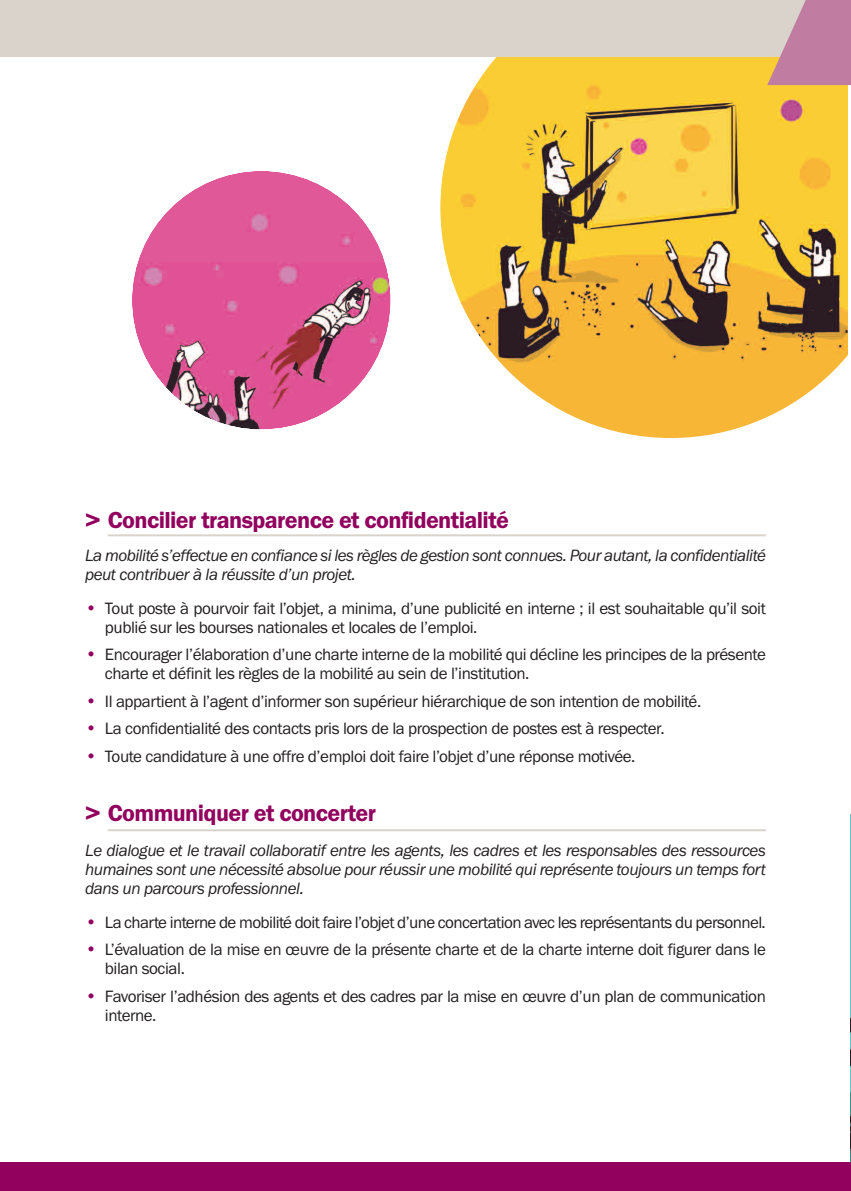
<style>
.page{position:relative;width:851px;height:1191px;background:#fff}
.page>*{position:absolute;margin:0;border:0;box-sizing:border-box;transform-origin:0 0}
.t1{font:600 24px "Franklin Gothic Itc T";letter-spacing:-.025em;color:#91015d;scale:1.3 1}
.t2{font:17px/19px "Franklin Gothic Itc T";letter-spacing:-.025em;color:#231f20}
.t3{font:italic 17px/19px "Franklin Gothic Itc T";letter-spacing:-.03em;color:#231f20}
.s1{font-size:18px;color:#91015d}
</style>
<div class="page">
<img style="left:440px;top:57px;width:407px;height:381px">
<div style="left:0;top:1162px;width:849px;height:29px;background:#91015d"></div>
<hr style="left:108px;top:534px;width:657px;height:2px;background:#d9d3cc">
<hr style="left:108px;top:829px;width:657px;height:2px;background:#d9d3cc">
<div style="left:0;top:0;width:850px;height:57px;background:#d9d3cc"></div>
<svg style="left:767px;top:0;width:83px;height:85px"></svg>
<img style="left:132px;top:171px;width:258px;height:258px;border-radius:50%">
<h1 class="t1" style="left:85px;top:505px;width:327px">&gt; Concilier transparence et confidentialité</h1>
<p class="t3" style="left:85px;top:546px;width:682px">La mobilité s’effectue en confiance si les règles de gestion sont connues. Pour autant, la confidentialité peut contribuer à la réussite d’un projet.</p>
<p class="t2" style="left:105px;top:598px;width:662px;text-indent:-20px"><span class="s1">•</span> Tout poste à pourvoir fait l’objet, a minima, d’une publicité en interne ; il est souhaitable qu’il soit publié sur les bourses nationales et locales de l’emploi.</p>
<p class="t2" style="left:105px;top:645px;width:662px;text-indent:-20px"><span class="s1">•</span> Encourager l’élaboration d’une charte interne de la mobilité qui décline les principes de la présente charte et définit les règles de la mobilité au sein de l’institution.</p>
<p class="t2" style="left:85px;top:691px;width:617px"><span class="s1">•</span> Il appartient à l’agent d’informer son supérieur hiérarchique de son intention de mobilité.</p>
<p class="t2" style="left:85px;top:719px;width:581px"><span class="s1">•</span> La confidentialité des contacts pris lors de la prospection de postes est à respecter.</p>
<p class="t2" style="left:85px;top:746px;width:552px"><span class="s1">•</span> Toute candidature à une offre d’emploi doit faire l’objet d’une réponse motivée.</p>
<h1 class="t1" style="left:85px;top:799px;width:225px">&gt; Communiquer et concerter</h1>
<p class="t3" style="left:85px;top:841px;width:682px;text-align:justify">Le dialogue et le travail collaboratif entre les agents, les cadres et les responsables des ressources humaines sont une nécessité absolue pour réussir une mobilité qui représente toujours un temps fort dans un parcours professionnel.</p>
<p class="t2" style="left:85px;top:912px;width:682px"><span class="s1">•</span> La charte interne de mobilité doit faire l’objet d’une concertation avec les représentants du personnel.</p>
<p class="t2" style="left:105px;top:939px;width:662px;text-indent:-20px"><span class="s1">•</span> L’évaluation de la mise en œuvre de la présente charte et de la charte interne doit figurer dans le bilan social.</p>
<p class="t2" style="left:105px;top:986px;width:662px;text-indent:-20px"><span class="s1">•</span> Favoriser l’adhésion des agents et des cadres par la mise en œuvre d’un plan de communication interne.</p>
</div>
